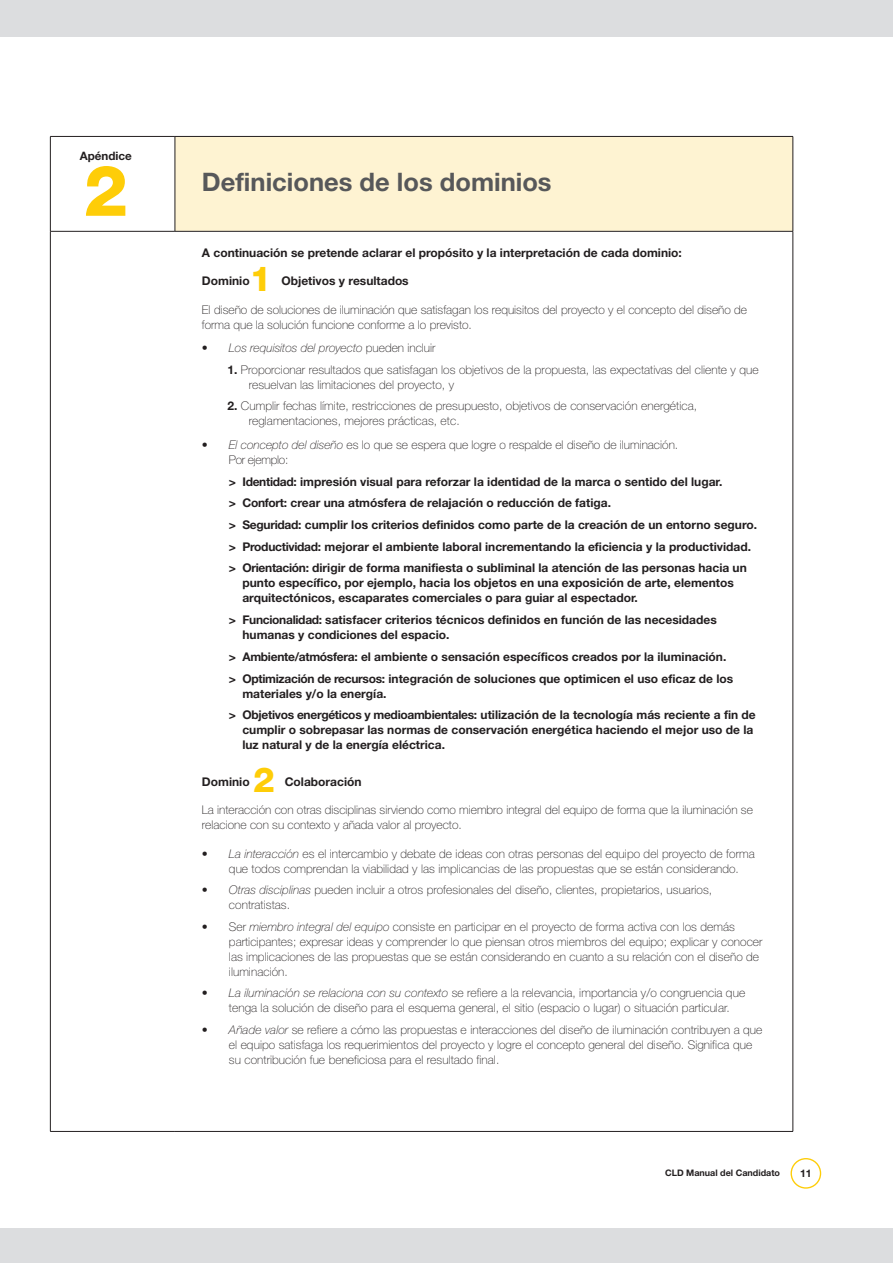
<style>
.page{position:relative;width:893px;height:1263px;background:#fff}
.page>*{position:absolute;margin:0;border:0;box-sizing:border-box;transform-origin:0 0}
.t1{font:800 70.5px "Helvetica Neue LT Std";color:#fecd08}
.t2{font:800 34.5px "Helvetica Neue LT Std";color:#fecd08}
.t3{font:700 25.5px "Helvetica Neue LT Std";color:#57585a}
.t4{font:100 12px/15px "Helvetica Neue LT Std";letter-spacing:.005em;color:#231f20}
.t5{font:700 12px/21.8px "Helvetica Neue LT Std";color:#231f20}
.t6{font:italic 100 12px "Helvetica Neue LT Std";color:#231f20}
.t7{font:700 11.7px "Helvetica Neue LT Std";color:#231f20}
.t8{font:700 10.5px "Helvetica Neue LT Std";color:#231f20}
.t9{font:700 9px "Helvetica Neue LT Std";color:#231f20}
.s1{font-style:normal}
.s2{font-weight:700}
.s3{font-style:italic}
</style>
<div class="page">
<div style="left:4px;top:0;width:889px;height:1263px;background:#dcdddf"></div>
<div style="left:0;top:0;width:28px;height:1263px;background:#dcdddf"></div>
<div style="left:0;top:37px;width:893px;height:1191px;background:#fff"></div>
<div style="left:790px;top:1158px;width:31px;height:31px;border:1px solid #fecd08;border-radius:50%"></div>
<div style="left:175px;top:136px;width:618px;height:95px;background:#fef3d2"></div>
<hr style="left:50px;top:1131px;width:125px;height:1px;background:#231f20">
<hr style="left:175px;top:1131px;width:618px;height:1px;background:#231f20">
<hr style="left:50px;top:137px;width:1px;height:94px;background:#231f20">
<hr style="left:175px;top:137px;width:1px;height:94px;background:#231f20">
<hr style="left:793px;top:137px;width:1px;height:94px;background:#231f20">
<hr style="left:50px;top:231px;width:1px;height:900px;background:#231f20">
<hr style="left:793px;top:231px;width:1px;height:900px;background:#231f20">
<hr style="left:50px;top:136px;width:125px;height:1px;background:#231f20">
<hr style="left:175px;top:136px;width:618px;height:1px;background:#231f20">
<hr style="left:50px;top:231px;width:125px;height:1px;background:#231f20">
<hr style="left:175px;top:231px;width:618px;height:1px;background:#231f20">
<p class="t7" style="left:80px;top:149px;width:54px">Apéndice</p>
<h1 class="t1" style="left:84px;top:149px;width:46px">2</h1>
<h3 class="t3" style="left:202px;top:166px;width:351px">Definiciones de los dominios</h3>
<p class="t5" style="left:202px;top:241px;width:481px">A continuación se pretende aclarar el propósito y la interpretación de cada dominio:</p>
<p class="t5" style="left:202px;top:270px;width:49px">Dominio</p>
<h2 class="t2" style="left:250px;top:259px;width:23px">1</h2>
<p class="t5" style="left:281px;top:270px;width:129px">Objetivos y resultados</p>
<p class="t4" style="left:202px;top:302px;width:547px">El diseño de soluciones de iluminación que satisfagan los requisitos del proyecto y el concepto del diseño de forma que la solución funcione conforme a lo previsto.</p>
<p class="t6" style="left:202px;top:341px;width:235px">• Los requisitos del proyecto <span class="s1">pueden incluir</span></p>
<p class="t4" style="left:249px;top:362px;width:511px;text-indent:-21px"><span class="s2">1.</span> Proporcionar resultados que satisfagan los objetivos de la propuesta, las expectativas del cliente y que resuelvan las limitaciones del proyecto, y</p>
<p class="t4" style="left:249px;top:398px;width:450px;text-indent:-21px"><span class="s2">2.</span> Cumplir fechas límite, restricciones de presupuesto, objetivos de conservación energética, reglamentaciones, mejores prácticas, etc.</p>
<p class="t4" style="left:229px;top:437px;width:451px;text-indent:-27px"><span class="s3">• El concepto del diseño</span> es lo que se espera que logre o respalde el diseño de iluminación.<br>Por ejemplo:</p>
<p class="t5" style="left:229px;top:470px;width:530px">&gt; Identidad: impresión visual para reforzar la identidad de la marca o sentido del lugar.<br>&gt; Confort: crear una atmósfera de relajación o reducción de fatiga.<br>&gt; Seguridad: cumplir los criterios definidos como parte de la creación de un entorno seguro. &gt; Productividad: mejorar el ambiente laboral incrementando la eficiencia y la productividad. &gt; Orientación: dirigir de forma manifiesta o subliminal la atención de las personas hacia un</p>
<p class="t5" style="left:242px;top:575px;width:493px;line-height:15px">punto específico, por ejemplo, hacia los objetos en una exposición de arte, elementos arquitectónicos, escaparates comerciales o para guiar al espectador.</p>
<p class="t5" style="left:242px;top:612px;width:476px;line-height:15px;text-indent:-14px">&gt; Funcionalidad: satisfacer criterios técnicos definidos en función de las necesidades humanas y condiciones del espacio.</p>
<p class="t5" style="left:229px;top:645px;width:506px">&gt; Ambiente/atmósfera: el ambiente o sensación específicos creados por la iluminación. &gt; Optimización de recursos: integración de soluciones que optimicen el uso eficaz de los</p>
<p class="t5" style="left:229px;top:682px;width:528px;text-indent:14px">materiales y/o la energía.<br>&gt; Objetivos energéticos y medioambientales: utilización de la tecnología más reciente a fin de</p>
<p class="t5" style="left:242px;top:722px;width:513px;line-height:15px">cumplir o sobrepasar las normas de conservación energética haciendo el mejor uso de la luz natural y de la energía eléctrica.</p>
<p class="t5" style="left:202px;top:770px;width:49px">Dominio</p>
<h2 class="t2" style="left:253px;top:759px;width:23px">2</h2>
<p class="t5" style="left:285px;top:770px;width:78px">Colaboración</p>
<p class="t4" style="left:202px;top:802px;width:552px">La interacción con otras disciplinas sirviendo como miembro integral del equipo de forma que la iluminación se relacione con su contexto y añada valor al proyecto.</p>
<p class="t4" style="left:229px;top:846px;width:527px;text-indent:-27px"><span class="s3">• La interacción</span> es el intercambio y debate de ideas con otras personas del equipo del proyecto de forma que todos comprendan la viabilidad y las implicancias de las propuestas que se están considerando.</p>
<p class="t4" style="left:229px;top:882px;width:485px;text-indent:-27px"><span class="s3">• Otras disciplinas</span> pueden incluir a otros profesionales del diseño, clientes, propietarios, usuarios, contratistas.</p>
<p class="t4" style="left:229px;top:919px;width:535px;text-indent:-27px">• Ser <span class="s3">miembro integral del equipo</span> consiste en participar en el proyecto de forma activa con los demás participantes; expresar ideas y comprender lo que piensan otros miembros del equipo; explicar y conocer las implicaciones de las propuestas que se están considerando en cuanto a su relación con el diseño de iluminación.</p>
<p class="t4" style="left:229px;top:985px;width:518px;text-indent:-27px"><span class="s3">• La iluminación se relaciona con su contexto</span> se refiere a la relevancia, importancia y/o congruencia que tenga la solución de diseño para el esquema general, el sitio (espacio o lugar) o situación particular.</p>
<p class="t4" style="left:229px;top:1022px;width:535px;text-indent:-27px"><span class="s3">• Añade valor</span> se refiere a cómo las propuestas e interacciones del diseño de iluminación contribuyen a que el equipo satisfaga los requerimientos del proyecto y logre el concepto general del diseño. Significa que su contribución fue beneficiosa para el resultado final.</p>
<p class="t9" style="left:665px;top:1167px;width:116px">CLD Manual del Candidato</p>
<p class="t8" style="left:800px;top:1166px;width:13px">11</p>
</div>
